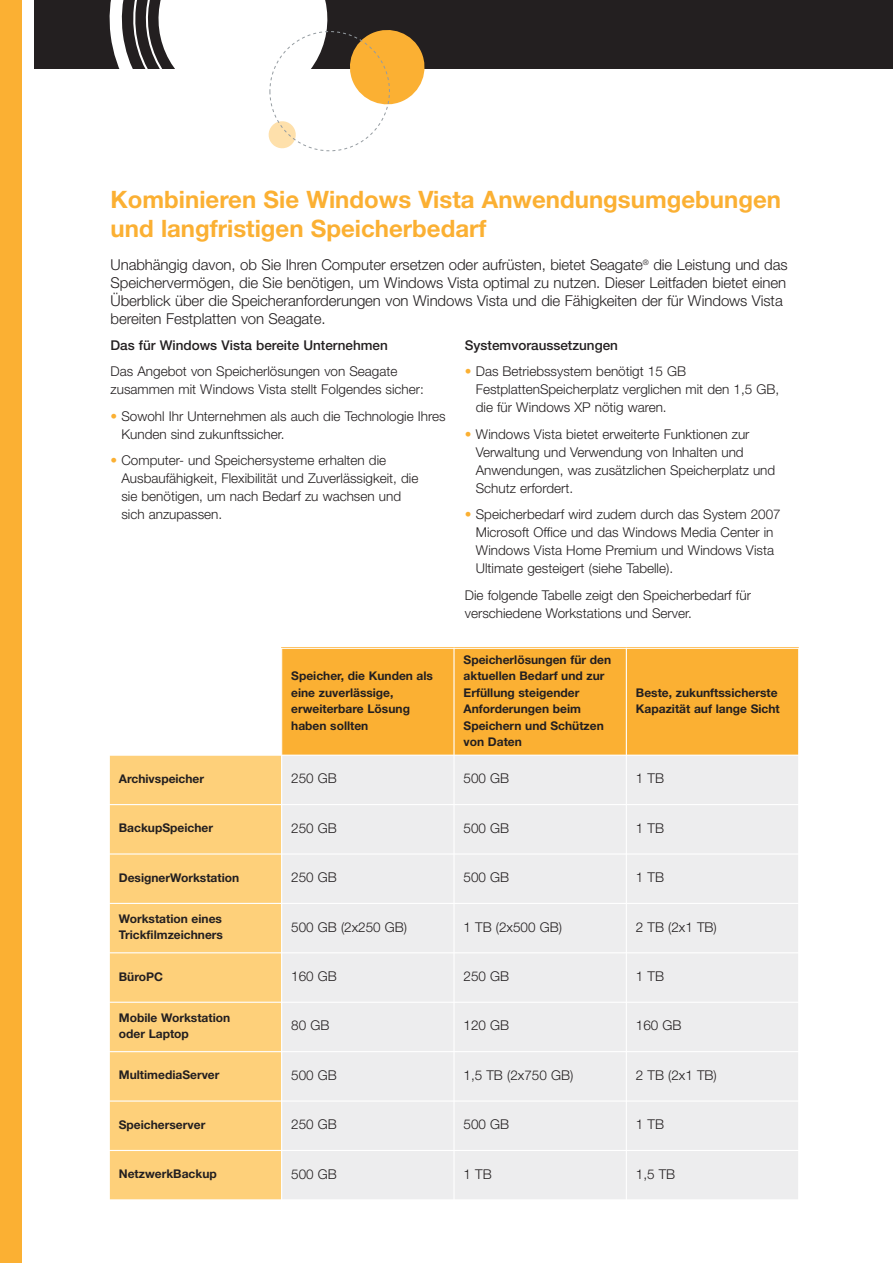
<style>
.page{position:relative;width:893px;height:1263px;background:#fff}
.page>*{position:absolute;margin:0;border:0;box-sizing:border-box;transform-origin:0 0}
.t1{font:700 24px/28.8px "Helvetica Neue";color:#fbb033}
.t2{font:300 15px/18px "Helvetica Neue";letter-spacing:-.005em;color:#231f20}
.t3{font:300 13.5px/18px "Helvetica Neue";color:#231f20}
.t4{font:500 13.5px "Helvetica Neue";color:#231f20}
.t5{font:700 12px/16.5px "Helvetica Neue";color:#231f20}
.s1{font-weight:500}
.s2{color:#fbb033}
</style>
<div class="page">
<div style="left:0;top:0;width:21px;height:1263px;background:#fbb033"></div>
<div style="left:34px;top:0;width:859px;height:68px;background:#231f20"></div>
<svg style="left:110px;top:0;width:314px;height:150px"></svg>
<div style="left:282px;top:648px;width:172px;height:107px;background:#fbb033"></div>
<div style="left:454px;top:648px;width:172px;height:107px;background:#fbb033"></div>
<div style="left:626px;top:648px;width:173px;height:107px;background:#fbb033"></div>
<div style="left:109px;top:755px;width:173px;height:49px;background:#fed07a"></div>
<div style="left:282px;top:755px;width:172px;height:49px;background:#ededee"></div>
<div style="left:454px;top:755px;width:172px;height:49px;background:#ededee"></div>
<div style="left:626px;top:755px;width:173px;height:49px;background:#ededee"></div>
<div style="left:109px;top:804px;width:173px;height:50px;background:#fed07a"></div>
<div style="left:282px;top:804px;width:172px;height:50px;background:#ededee"></div>
<div style="left:454px;top:804px;width:172px;height:50px;background:#ededee"></div>
<div style="left:626px;top:804px;width:173px;height:50px;background:#ededee"></div>
<div style="left:109px;top:854px;width:173px;height:49px;background:#fed07a"></div>
<div style="left:282px;top:854px;width:172px;height:49px;background:#ededee"></div>
<div style="left:454px;top:854px;width:172px;height:49px;background:#ededee"></div>
<div style="left:626px;top:854px;width:173px;height:49px;background:#ededee"></div>
<div style="left:109px;top:903px;width:173px;height:50px;background:#fed07a"></div>
<div style="left:282px;top:903px;width:172px;height:50px;background:#ededee"></div>
<div style="left:454px;top:903px;width:172px;height:50px;background:#ededee"></div>
<div style="left:626px;top:903px;width:173px;height:50px;background:#ededee"></div>
<div style="left:109px;top:953px;width:173px;height:49px;background:#fed07a"></div>
<div style="left:282px;top:953px;width:172px;height:49px;background:#ededee"></div>
<div style="left:454px;top:953px;width:172px;height:49px;background:#ededee"></div>
<div style="left:626px;top:953px;width:173px;height:49px;background:#ededee"></div>
<div style="left:109px;top:1002px;width:173px;height:50px;background:#fed07a"></div>
<div style="left:282px;top:1002px;width:172px;height:50px;background:#ededee"></div>
<div style="left:454px;top:1002px;width:172px;height:50px;background:#ededee"></div>
<div style="left:626px;top:1002px;width:173px;height:50px;background:#ededee"></div>
<div style="left:109px;top:1052px;width:173px;height:49px;background:#fed07a"></div>
<div style="left:282px;top:1052px;width:172px;height:49px;background:#ededee"></div>
<div style="left:454px;top:1052px;width:172px;height:49px;background:#ededee"></div>
<div style="left:626px;top:1052px;width:173px;height:49px;background:#ededee"></div>
<div style="left:109px;top:1101px;width:173px;height:49px;background:#fed07a"></div>
<div style="left:282px;top:1101px;width:172px;height:49px;background:#ededee"></div>
<div style="left:454px;top:1101px;width:172px;height:49px;background:#ededee"></div>
<div style="left:626px;top:1101px;width:173px;height:49px;background:#ededee"></div>
<div style="left:109px;top:1150px;width:173px;height:50px;background:#fed07a"></div>
<div style="left:282px;top:1150px;width:172px;height:50px;background:#ededee"></div>
<div style="left:454px;top:1150px;width:172px;height:50px;background:#ededee"></div>
<div style="left:626px;top:1150px;width:173px;height:50px;background:#ededee"></div>
<hr style="left:109px;top:648px;width:1px;height:552px;background:#fff">
<hr style="left:281px;top:648px;width:1px;height:552px;background:#fff">
<hr style="left:453px;top:648px;width:2px;height:552px;background:#fff">
<hr style="left:626px;top:648px;width:1px;height:552px;background:#fff">
<hr style="left:798px;top:648px;width:1px;height:552px;background:#fff">
<hr style="left:109px;top:648px;width:690px;height:1px;background:#fff">
<hr style="left:109px;top:755px;width:690px;height:1px;background:#fff">
<hr style="left:109px;top:804px;width:690px;height:1px;background:#fff">
<hr style="left:109px;top:853px;width:690px;height:1px;background:#fff">
<hr style="left:109px;top:903px;width:690px;height:1px;background:#fff">
<hr style="left:109px;top:952px;width:690px;height:1px;background:#fff">
<hr style="left:109px;top:1002px;width:690px;height:1px;background:#fff">
<hr style="left:109px;top:1051px;width:690px;height:1px;background:#fff">
<hr style="left:109px;top:1100px;width:690px;height:1px;background:#fff">
<hr style="left:109px;top:1150px;width:690px;height:1px;background:#fff">
<hr style="left:109px;top:1199px;width:690px;height:1px;background:#fff">
<p class="t1" style="left:111px;top:188px;width:672px">Kombinieren Sie Windows Vista Anwendungsumgebungen und langfristigen Speicherbedarf</p>
<p class="t2" style="left:111px;top:257px;width:679px">Unabhängig davon, ob Sie Ihren Computer ersetzen oder aufrüsten, bietet Seagate<sup>®</sup> die Leistung und das Speichervermögen, die Sie benötigen, um Windows Vista optimal zu nutzen. Dieser Leitfaden bietet einen Überblick über die Speicheranforderungen von Windows Vista und die Fähigkeiten der für Windows Vista bereiten Festplatten von Seagate.</p>
<p class="t3" style="left:111px;top:333px;width:288px;line-height:26.5px"><span class="s1">Das für Windows Vista bereite Unternehmen<br></span>Das Angebot von Speicherlösungen von Seagate</p>
<p class="t3" style="left:111px;top:382px;width:315px">zusammen mit Windows Vista stellt Folgendes sicher:</p>
<p class="t3" style="left:121px;top:408px;width:326px;text-indent:-11px"><span class="s2">•</span> Sowohl Ihr Unternehmen als auch die Technologie Ihres<br>Kunden sind zukunftssicher.</p>
<p class="t3" style="left:121px;top:453px;width:298px;text-indent:-11px"><span class="s2">•</span> Computer- und Speichersysteme erhalten die Ausbaufähigkeit, Flexibilität und Zuverlässigkeit, die sie benötigen, um nach Bedarf zu wachsen und sich anzupassen.</p>
<p class="t5" style="left:291px;top:669px;width:143px">Speicher, die Kunden als eine zuverlässige, erweiterbare Lösung haben sollten</p>
<p class="t4" style="left:465px;top:340px;width:155px">Systemvoraussetzungen</p>
<p class="t3" style="left:476px;top:364px;width:305px;text-indent:-11px"><span class="s2">•</span> Das Betriebssystem benötigt 15 GB<br>FestplattenSpeicherplatz verglichen mit den 1,5 GB, die für Windows XP nötig waren.</p>
<p class="t3" style="left:476px;top:426px;width:301px;text-indent:-11px"><span class="s2">•</span> Windows Vista bietet erweiterte Funktionen zur Verwaltung und Verwendung von Inhalten und Anwendungen, was zusätzlichen Speicherplatz und Schutz erfordert.</p>
<p class="t3" style="left:476px;top:507px;width:307px;text-indent:-11px"><span class="s2">•</span> Speicherbedarf wird zudem durch das System 2007<br>Microsoft Office und das Windows Media Center in Windows Vista Home Premium und Windows Vista Ultimate gesteigert (siehe Tabelle).</p>
<p class="t3" style="left:465px;top:587px;width:288px">Die folgende Tabelle zeigt den Speicherbedarf für verschiedene Workstations und Server.</p>
<p class="t5" style="left:464px;top:652px;width:149px">Speicherlösungen für den aktuellen Bedarf und zur<br>Erfüllung steigender<br>Anforderungen beim<br>Speichern und Schützen von Daten</p>
<p class="t5" style="left:636px;top:685px;width:145px">Beste, zukunftssicherste<br>Kapazität auf lange Sicht</p>
<p class="t5" style="left:119px;top:771px;width:87px">Archivspeicher</p>
<p class="t3" style="left:291px;top:771px;width:47px">250 GB</p>
<p class="t3" style="left:464px;top:771px;width:47px">500 GB</p>
<p class="t3" style="left:636px;top:771px;width:30px">1 TB</p>
<p class="t5" style="left:119px;top:821px;width:96px">BackupSpeicher</p>
<p class="t3" style="left:291px;top:820px;width:47px">250 GB</p>
<p class="t3" style="left:464px;top:820px;width:47px">500 GB</p>
<p class="t3" style="left:636px;top:820px;width:30px">1 TB</p>
<p class="t5" style="left:119px;top:870px;width:122px">DesignerWorkstation</p>
<p class="t3" style="left:291px;top:870px;width:47px">250 GB</p>
<p class="t3" style="left:464px;top:870px;width:47px">500 GB</p>
<p class="t3" style="left:636px;top:870px;width:30px">1 TB</p>
<p class="t5" style="left:119px;top:911px;width:106px">Workstation eines<br>Trickfilmzeichners</p>
<p class="t3" style="left:291px;top:919px;width:117px">500 GB (2x250 GB)</p>
<p class="t3" style="left:464px;top:919px;width:100px">1 TB (2x500 GB)</p>
<p class="t3" style="left:636px;top:919px;width:82px">2 TB (2x1 TB)</p>
<p class="t5" style="left:119px;top:969px;width:46px">BüroPC</p>
<p class="t3" style="left:291px;top:968px;width:47px">160 GB</p>
<p class="t3" style="left:464px;top:968px;width:47px">250 GB</p>
<p class="t3" style="left:636px;top:968px;width:30px">1 TB</p>
<p class="t5" style="left:119px;top:1010px;width:113px">Mobile Workstation oder Laptop</p>
<p class="t3" style="left:291px;top:1018px;width:40px">80 GB</p>
<p class="t3" style="left:464px;top:1018px;width:47px">120 GB</p>
<p class="t3" style="left:636px;top:1018px;width:47px">160 GB</p>
<p class="t5" style="left:119px;top:1068px;width:102px">MultimediaServer</p>
<p class="t3" style="left:291px;top:1067px;width:47px">500 GB</p>
<p class="t3" style="left:464px;top:1067px;width:111px">1,5 TB (2x750 GB)</p>
<p class="t3" style="left:636px;top:1067px;width:82px">2 TB (2x1 TB)</p>
<p class="t5" style="left:119px;top:1117px;width:88px">Speicherserver</p>
<p class="t3" style="left:291px;top:1117px;width:47px">250 GB</p>
<p class="t3" style="left:464px;top:1117px;width:47px">500 GB</p>
<p class="t3" style="left:636px;top:1117px;width:30px">1 TB</p>
<p class="t5" style="left:119px;top:1167px;width:100px">NetzwerkBackup</p>
<p class="t3" style="left:291px;top:1166px;width:47px">500 GB</p>
<p class="t3" style="left:464px;top:1166px;width:30px">1 TB</p>
<p class="t3" style="left:636px;top:1166px;width:41px">1,5 TB</p>
</div>
